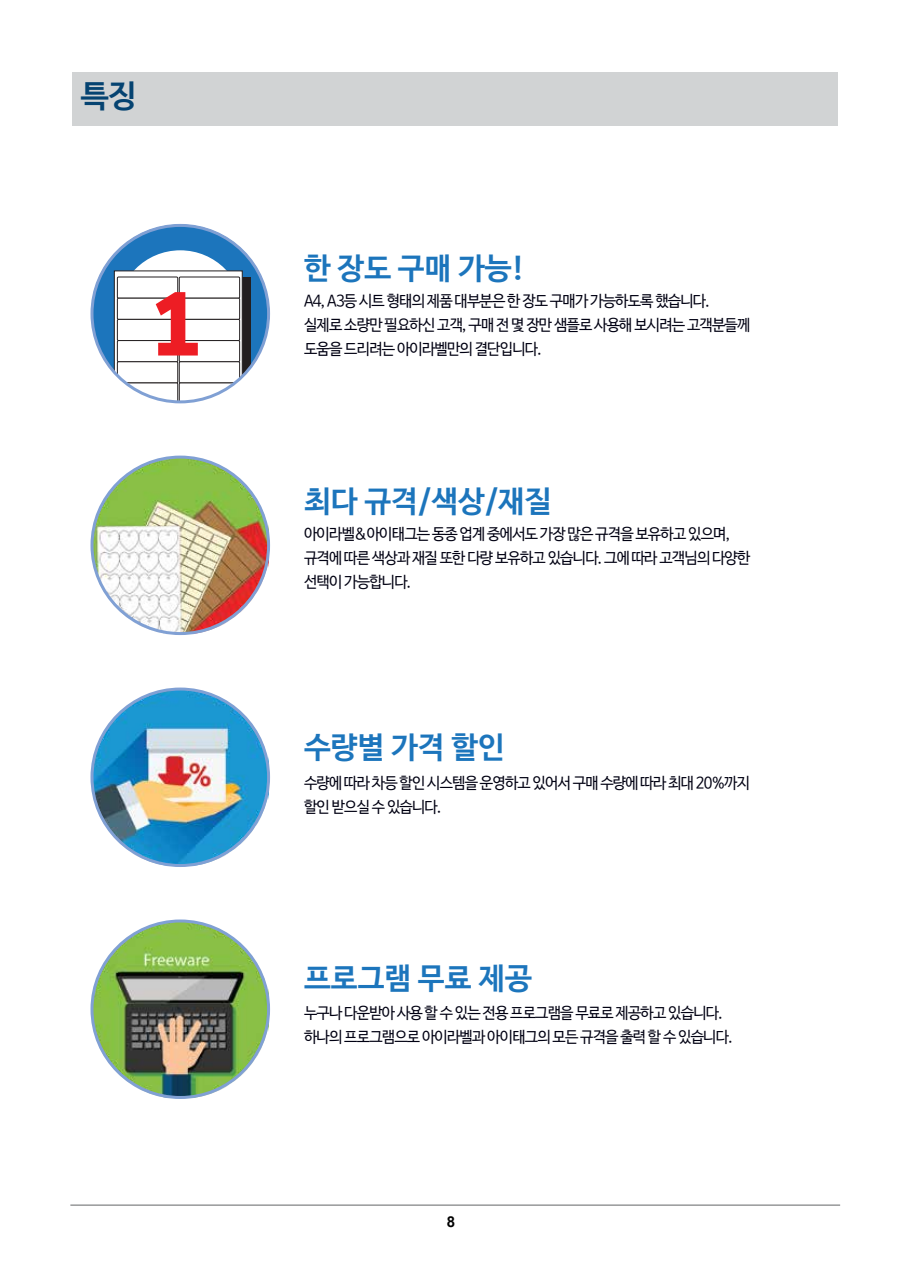
<style>
.page{position:relative;width:902px;height:1280px;background:#fff}
.page>*{position:absolute;margin:0;border:0;box-sizing:border-box;transform-origin:0 0}
.t1{font:900 88.2px "Min Sans";color:#ed1d24;scale:.92 1}
.t2{font:31.35px "Nanum Barun Gothic OTF Bold";color:#054371}
.t3{font:30px "Nanum Barun Gothic OTF Bold";color:#1c75bc}
.t4{font:15.6px/24px "Nanum Barun Gothic OTF";letter-spacing:-.05em;color:#000012;scale:.95 1}
.t5{font:700 15px "Arial";color:#000}
</style>
<div class="page">
<div style="left:72px;top:72px;width:766px;height:54px;background:#d1d3d4"></div>
<img style="left:94px;top:923px;width:174px;height:174px">
<img style="left:94px;top:691px;width:174px;height:174px">
<img style="left:94px;top:457px;width:174px;height:176px">
<svg style="left:92px;top:225px;width:176px;height:177px;background:#2574b7"></svg>
<div style="left:117px;top:250px;width:126px;height:126px;background:#fff;border-radius:50%"></div>
<svg style="left:114px;top:271px;width:134px;height:131px"></svg>
<hr style="left:70px;top:1205px;width:770px;height:1px;background:#636466">
<h2 class="t2" style="left:81px;top:80px;width:57px">특징</h2>
<h3 class="t3" style="left:304px;top:253px;width:222px">한 장도 구매 가능!</h3>
<h1 class="t1" style="left:150px;top:273px;width:55px">1</h1>
<p class="t4" style="left:304px;top:290px;width:471px">A4, A3등 시트 형태의 제품 대부분은 한 장도 구매가 가능하도록 했습니다. 실제로 소량만 필요하신 고객, 구매 전 몇 장만 샘플로 사용해 보시려는 고객분들께 도움을 드리려는 아이라벨만의 결단입니다.</p>
<h3 class="t3" style="left:304px;top:486px;width:249px">최다 규격/색상/재질</h3>
<p class="t4" style="left:304px;top:522px;width:471px">아이라벨&amp;아이태그는 동종 업계 중에서도 가장 많은 규격을 보유하고 있으며, 규격에 따른 색상과 재질 또한 다량 보유하고 있습니다. 그에 따라 고객님의 다양한 선택이 가능합니다.</p>
<h3 class="t3" style="left:304px;top:732px;width:202px">수량별 가격 할인</h3>
<p class="t4" style="left:304px;top:771px;width:471px">수량에 따라 차등 할인 시스템을 운영하고 있어서 구매 수량에 따라 최대 20%까지 할인 받으실 수 있습니다.</p>
<h3 class="t3" style="left:304px;top:962px;width:229px">프로그램 무료 제공</h3>
<p class="t4" style="left:304px;top:1002px;width:452px">누구나 다운받아 사용 할 수 있는 전용 프로그램을 무료로 제공하고 있습니다. 하나의 프로그램으로 아이라벨과 아이태그의 모든 규격을 출력 할 수 있습니다.</p>
<p class="t5" style="left:447px;top:1211px;width:10px">8</p>
</div>
